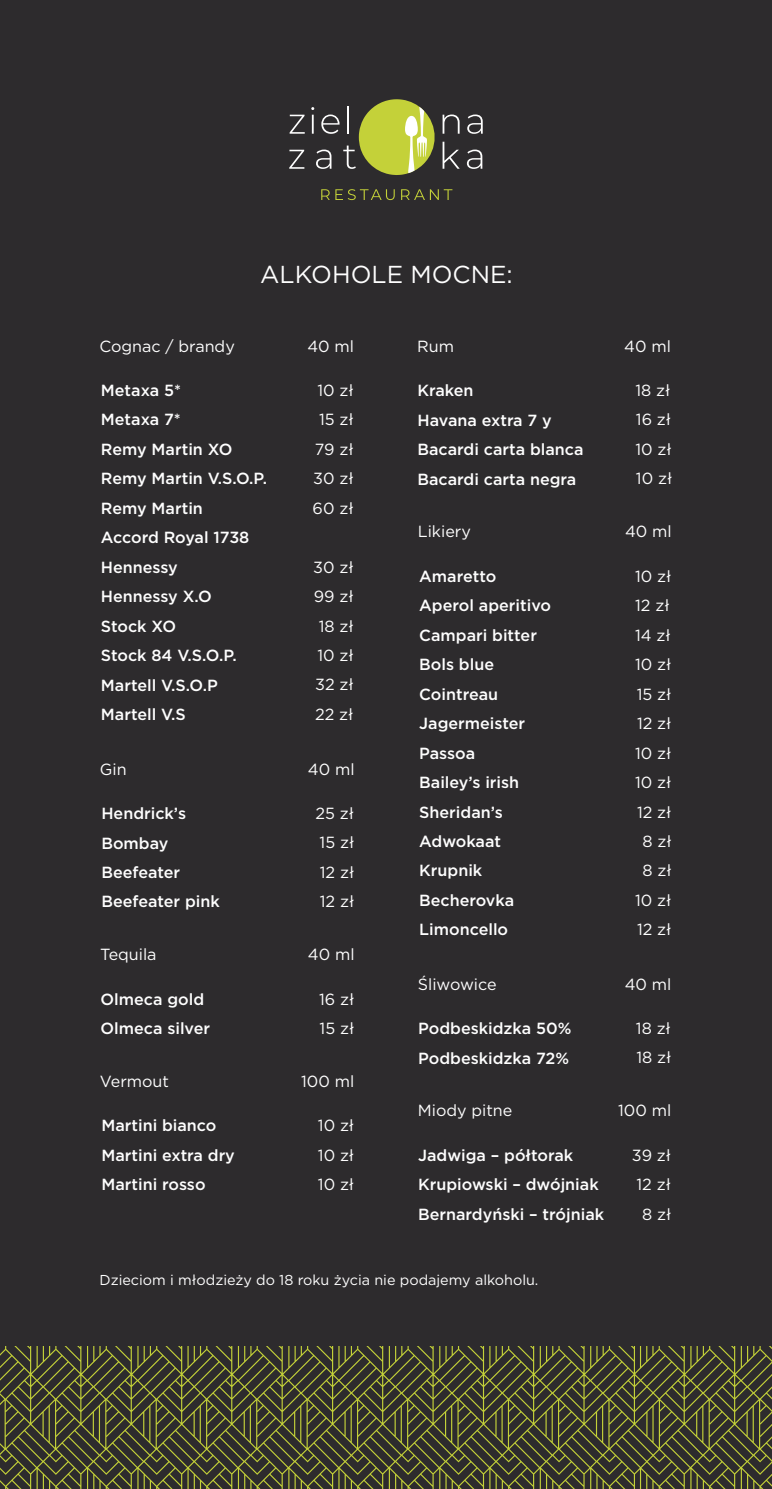
<style>
.page{position:relative;width:772px;height:1489px;background:#fff}
.page>*{position:absolute;margin:0;border:0;box-sizing:border-box;transform-origin:0 0}
.t1{font:24.5px "Gotham";color:#fefefe}
.t2{font:500 16.1px/29.4px "Gotham";color:#fefefe}
.t3{font:16.1px/29.4px "Gotham";color:#fefefe}
.t4{font:14.35px "Gotham";color:#fefefe}
</style>
<div class="page">
<div style="left:0;top:0;width:771px;height:1488px;background:#2d2b2d"></div>
<svg style="left:321px;top:189px;width:73px;height:11px"></svg>
<svg style="left:401px;top:189px;width:51px;height:11px"></svg>
<svg style="left:289px;top:115px;width:15px;height:19px"></svg>
<svg style="left:289px;top:150px;width:15px;height:19px"></svg>
<svg style="left:467px;top:114px;width:15px;height:20px"></svg>
<svg style="left:467px;top:149px;width:15px;height:20px"></svg>
<svg style="left:311px;top:99px;width:148px;height:76px"></svg>
<svg style="left:0;top:1346px;width:771px;height:142px"></svg>
<h1 class="t1" style="left:260px;top:263px;width:254px">ALKOHOLE MOCNE:</h1>
<p class="t3" style="left:99px;top:332px;width:137px">Cognac / brandy</p>
<p class="t3" style="left:307px;top:332px;width:48px">40 ml</p>
<p class="t3" style="left:417px;top:332px;width:38px">Rum</p>
<p class="t3" style="left:624px;top:332px;width:48px">40 ml</p>
<p class="t2" style="left:101px;top:376px;width:168px">Metaxa 5*<br>Metaxa 7*<br>Remy Martin XO<br>Remy Martin V.S.O.P.<br>Remy Martin<br>Accord Royal 1738<br>Hennessy<br>Hennessy X.O<br>Stock XO<br>Stock 84 V.S.O.P.<br>Martell V.S.O.P<br>Martell V.S</p>
<p class="t3" style="left:312px;top:376px;width:43px;text-align:center">10 zł<br>15 zł<br>79 zł<br>30 zł<br>60 zł</p>
<p class="t3" style="left:313px;top:553px;width:42px;text-align:center">30 zł<br>99 zł<br>18 zł</p>
<p class="t3" style="left:315px;top:641px;width:40px;text-align:justify">10 zł 32 zł 22 zł</p>
<p class="t3" style="left:100px;top:755px;width:28px">Gin</p>
<p class="t3" style="left:308px;top:755px;width:48px">40 ml</p>
<p class="t2" style="left:101px;top:799px;width:120px">Hendrick’s<br>Bombay<br>Beefeater<br>Beefeater pink</p>
<p class="t3" style="left:315px;top:799px;width:40px;text-align:justify">25 zł 15 zł 12 zł 12 zł</p>
<p class="t3" style="left:100px;top:940px;width:58px">Tequila</p>
<p class="t3" style="left:308px;top:940px;width:48px">40 ml</p>
<p class="t2" style="left:100px;top:985px;width:111px">Olmeca gold<br>Olmeca silver</p>
<p class="t3" style="left:319px;top:985px;width:37px">16 zł<br>15 zł</p>
<p class="t3" style="left:100px;top:1067px;width:71px">Vermout</p>
<p class="t3" style="left:301px;top:1067px;width:55px">100 ml</p>
<p class="t2" style="left:101px;top:1111px;width:135px">Martini bianco<br>Martini extra dry<br>Martini rosso</p>
<p class="t3" style="left:318px;top:1111px;width:38px;text-align:justify">10 zł 10 zł 10 zł</p>
<p class="t2" style="left:417px;top:376px;width:167px">Kraken<br>Havana extra 7 y<br>Bacardi carta blanca<br>Bacardi carta negra</p>
<p class="t3" style="left:635px;top:376px;width:37px">18 zł<br>16 zł</p>
<p class="t3" style="left:635px;top:435px;width:38px">10 zł<br>10 zł</p>
<p class="t3" style="left:417px;top:518px;width:55px">Likiery</p>
<p class="t3" style="left:625px;top:518px;width:48px">40 ml</p>
<p class="t2" style="left:419px;top:562px;width:133px">Amaretto<br>Aperol aperitivo<br>Campari bitter<br>Bols blue<br>Cointreau<br>Jagermeister<br>Passoa<br>Bailey’s irish<br>Sheridan’s<br>Adwokaat<br>Krupnik<br>Becherovka<br>Limoncello</p>
<p class="t3" style="left:635px;top:562px;width:38px;text-align:justify">10 zł 12 zł 14 zł</p>
<p class="t3" style="left:635px;top:650px;width:38px;text-align:center">10 zł<br>15 zł<br>12 zł<br>10 zł<br>10 zł<br>12 zł<br>8 zł<br>8 zł<br>10 zł<br>12 zł</p>
<p class="t3" style="left:418px;top:970px;width:80px">Śliwowice</p>
<p class="t3" style="left:624px;top:970px;width:48px">40 ml</p>
<p class="t2" style="left:418px;top:1014px;width:155px">Podbeskidzka 50%<br>Podbeskidzka 72%</p>
<p class="t3" style="left:635px;top:1014px;width:37px">18 zł<br>18 zł</p>
<p class="t3" style="left:418px;top:1096px;width:96px">Miody pitne</p>
<p class="t3" style="left:618px;top:1096px;width:55px">100 ml</p>
<p class="t2" style="left:418px;top:1141px;width:187px">Jadwiga – półtorak<br>Krupiowski – dwójniak<br>Bernardyński – trójniak</p>
<p class="t3" style="left:631px;top:1140px;width:41px">39 zł<br>12 zł</p>
<p class="t3" style="left:642px;top:1200px;width:31px">8 zł</p>
<p class="t4" style="left:99px;top:1273px;width:440px">Dzieciom i młodzieży do 18 roku życia nie podajemy alkoholu.</p>
</div>
